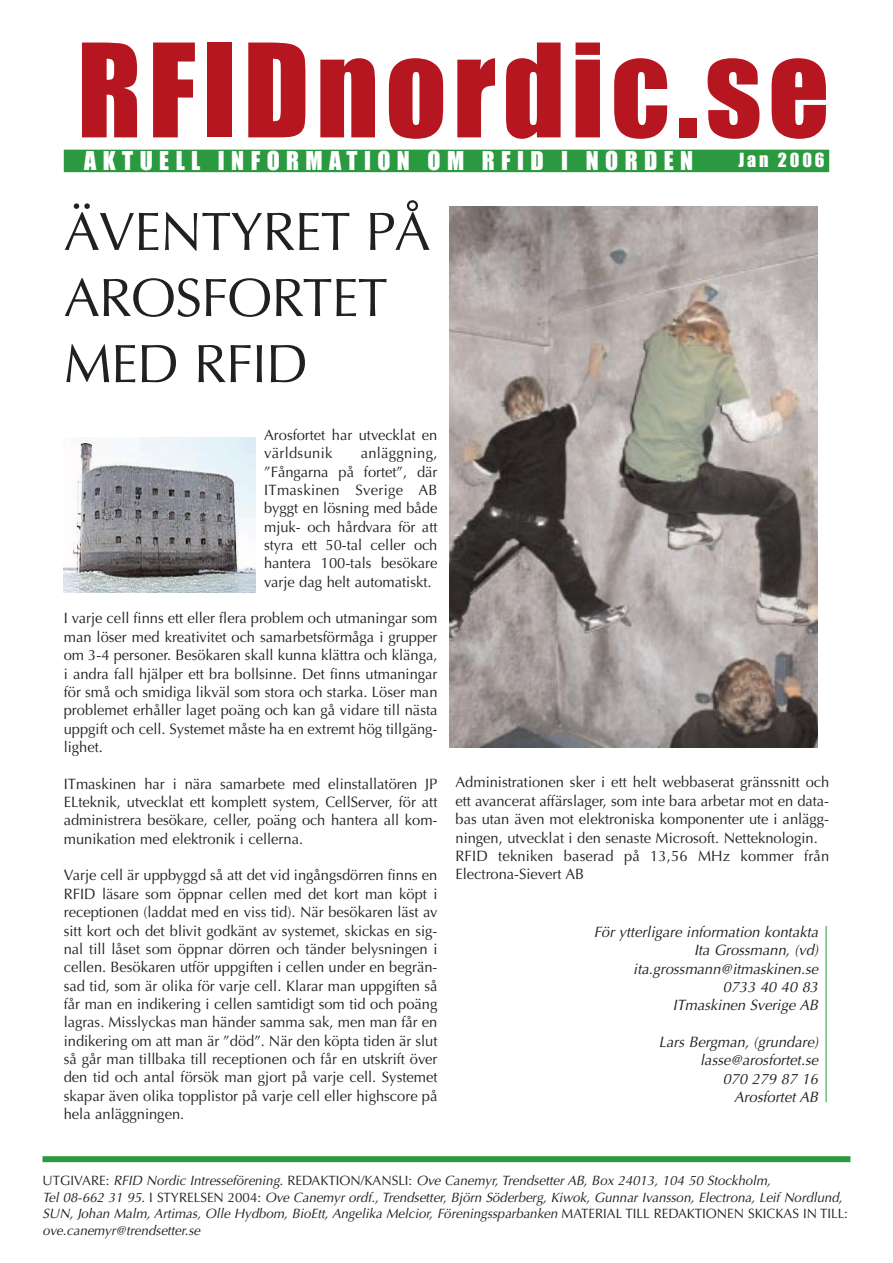
<style>
.page{position:relative;width:893px;height:1263px;background:#fff}
.page>*{position:absolute;margin:0;border:0;box-sizing:border-box;transform-origin:0 0}
.t1{font:120px "Impact";letter-spacing:.055em;color:#b61620}
.t2{font:54px/66.2px "Optima";letter-spacing:-.015em;color:#231f20}
.t3{font:24px "Impact";letter-spacing:.27em;color:#fff}
.t4{font:18px "Impact";letter-spacing:.16em;color:#fff}
.t5{font:15px/18.3px "Optima";color:#231f20;text-align:justify}
.t6{font:italic 15px/18.3px "Optima";color:#231f20;text-align:right}
.t7{font:italic 13.5px/16.5px "Optima";color:#231f20}
.s1{font-style:normal}
</style>
<div class="page">
<div style="left:64px;top:150px;width:765px;height:22px;background:#2b993f"></div>
<div style="left:43px;top:1156px;width:807px;height:6px;background:#2b993f"></div>
<hr style="left:826px;top:926px;width:1px;height:176px;background:#2b993f">
<img style="left:449px;top:206px;width:368px;height:541px">
<img style="left:64px;top:437px;width:191px;height:155px">
<h1 class="t1" style="left:77px;top:52px;width:754px">RFIDnordic.se</h1>
<h3 class="t3" style="left:84px;top:153px;width:610px">AKTUELL INFORMATION OM RFID I NORDEN</h3>
<p class="t4" style="left:738px;top:154px;width:88px">Jan 2006</p>
<h2 class="t2" style="left:64px;top:204px;width:368px">ÄVENTYRET PÅ<br>AROSFORTET<br>MED RFID</h2>
<p class="t5" style="left:264px;top:427px;width:175px">Arosfortet har utvecklat en världsunik</p>
<p class="t5" style="left:264px;top:445px;width:175px;text-indent:97px">anläggning, ”Fångarna på fortet”, där ITmaskinen Sverige AB byggt en lösning med både mjuk- och hårdvara för att styra ett 50-tal celler och hantera 100-tals besökare varje dag helt automatiskt.</p>
<p class="t5" style="left:64px;top:611px;width:375px">I varje cell finns ett eller flera problem och utmaningar som man löser med kreativitet och samarbetsförmåga i grupper om 3-4 personer. Besökaren skall kunna klättra och klänga, i andra fall hjälper ett bra bollsinne. Det finns utmaningar för små och smidiga likväl som stora och starka. Löser man problemet erhåller laget poäng och kan gå vidare till nästa uppgift och cell. Systemet måste ha en extremt hög tillgäng&shy;lighet.</p>
<p class="t5" style="left:64px;top:776px;width:375px">ITmaskinen har i nära samarbete med elinstallatören JP ELteknik, utvecklat ett komplett system, CellServer, för att administrera besökare, celler, poäng och hantera all kom&shy;munikation med elektronik i cellerna.</p>
<p class="t5" style="left:64px;top:868px;width:375px">Varje cell är uppbyggd så att det vid ingångsdörren finns en RFID läsare som öppnar cellen med det kort man köpt i receptionen (laddat med en viss tid). När besökaren läst av sitt kort och det blivit godkänt av systemet, skickas en sig&shy;nal till låset som öppnar dörren och tänder belysningen i cellen. Besökaren utför uppgiften i cellen under en begrän&shy;sad tid, som är olika för varje cell. Klarar man uppgiften så får man en indikering i cellen samtidigt som tid och poäng lagras. Misslyckas man händer samma sak, men man får en indikering om att man är ”död”. När den köpta tiden är slut så går man tillbaka till receptionen och får en utskrift över den tid och antal försök man gjort på varje cell. Systemet skapar även olika topplistor på varje cell eller highscore på hela anläggningen.</p>
<p class="t5" style="left:455px;top:775px;width:375px;text-align:left">Administrationen sker i ett helt webbaserat gränssnitt och ett avancerat affärslager, som inte bara arbetar mot en data&shy;bas utan även mot elektroniska komponenter ute i anlägg&shy;ningen, utvecklat i den senaste Microsoft. Netteknologin.<br>RFID tekniken baserad på 13,56 MHz kommer från Electrona-Sievert AB</p>
<p class="t6" style="left:594px;top:924px;width:229px">För ytterligare information kontakta<br>Ita Grossmann, (vd) ita.grossmann@itmaskinen.se<br>0733 40 40 83<br>ITmaskinen Sverige AB</p>
<p class="t6" style="left:659px;top:1034px;width:164px">Lars Bergman, (grundare) lasse@arosfortet.se<br>070 279 87 16<br>Arosfortet AB</p>
<p class="t7" style="left:43px;top:1173px;width:807px"><span class="s1">U T G I VA R E :</span> RFID Nordic Intresseförening. <span class="s1">R E DA KT I O N / KA N S L I :</span> Ove Canemyr,Trendsetter AB, Box 24013, 104 50 Stockholm,<br>Tel 08-662 31 95<span class="s1">. I S T Y R E L S E N 2 0 0 4 :</span> Ove Canemyr ordf.,Trendsetter, Björn Söderberg, Kiwok, Gunnar Ivansson, Electrona, Leif Nordlund, SUN, Johan Malm, Artimas, Olle Hydbom, BioEtt, Angelika Melcior, Föreningssparbanken <span class="s1">M AT E R I A L T I L L R E DA KT I O N E N S K I C KA S I N T I L L : </span>ove.canemyr@trendsetter.se</p>
</div>
